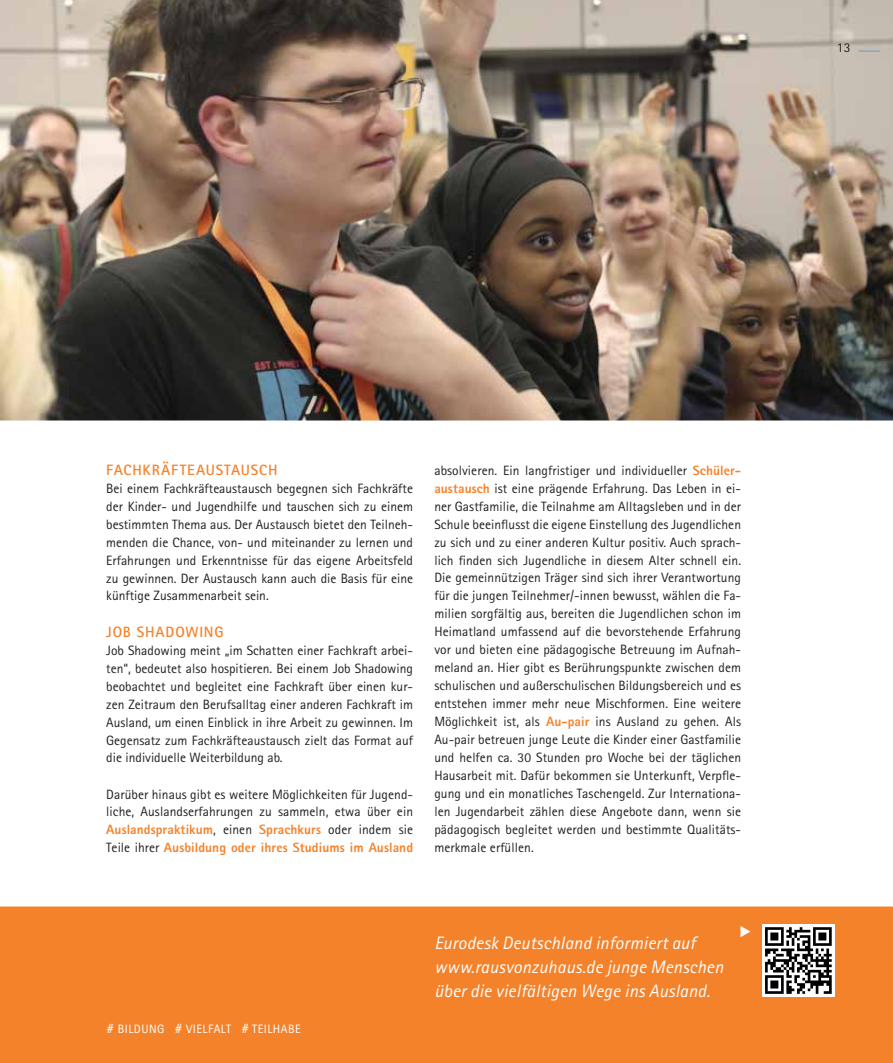
<style>
.page{position:relative;width:893px;height:1063px;background:#fff}
.page>*{position:absolute;margin:0;border:0;box-sizing:border-box;transform-origin:0 0}
.t1{font:italic 18px/24px "Rotis Sans Serif Pro";letter-spacing:.01em;color:#fff}
.t2{font:700 15px "Rotis Sans Serif Pro";letter-spacing:.055em;color:#f4822b}
.t3{font:13.5px/18px "Rotis Sans Serif Pro";color:#231f20;text-align:justify}
.t4{font:13.5px "Rotis Sans Serif Pro";color:#231f20}
.t5{font:12.15px "Rotis Sans Serif Pro";letter-spacing:.04em;color:#fff}
.s1{font-weight:800;color:#f4822b}
.s2{font-size:14.55px}
</style>
<div class="page">
<img style="left:0;top:0;width:893px;height:421px">
<div style="left:0;top:583px;width:893px;height:480px;background:#f4822b"></div>
<div style="left:0;top:583px;width:893px;height:324px;background:#fff"></div>
<hr style="left:859px;top:50px;width:21px;height:2px;background:#8aa7c0">
<div style="left:762px;top:925px;width:72px;height:72px;background:#fff"></div>
<svg style="left:765px;top:927px;width:67px;height:67px"></svg>
<p class="t4" style="left:837px;top:39px;width:15px">13</p>
<p class="t2" style="left:106px;top:460px;width:173px">FACHKRÄFTEAUSTAUSCH</p>
<p class="t3" style="left:106px;top:479px;width:308px">Bei einem Fachkräfteaustausch begegnen sich Fachkräfte der Kinder- und Jugendhilfe und tauschen sich zu einem bestimmten Thema aus. Der Austausch bietet den Teilneh&shy;menden die Chance, von- und miteinander zu lernen und Erfahrungen und Erkenntnisse für das eigene Arbeitsfeld zu gewinnen. Der Austausch kann auch die Basis für eine künftige Zusammenarbeit sein.</p>
<p class="t2" style="left:106px;top:622px;width:119px">JOB SHADOWING</p>
<p class="t3" style="left:106px;top:641px;width:308px">Job Shadowing meint „im Schatten einer Fachkraft arbei&shy;ten“, bedeutet also hospitieren. Bei einem Job Shadowing beobachtet und begleitet eine Fachkraft über einen kur&shy;zen Zeitraum den Berufsalltag einer anderen Fachkraft im Ausland, um einen Einblick in ihre Arbeit zu gewinnen. Im Gegensatz zum Fachkräfteaustausch zielt das Format auf die individuelle Weiterbildung ab.</p>
<p class="t3" style="left:106px;top:785px;width:308px">Darüber hinaus gibt es weitere Möglichkeiten für Jugend&shy;liche, Auslandserfahrungen zu sammeln, etwa über ein <span class="s1">Auslandspraktikum</span>, einen <span class="s1">Sprachkurs</span> oder indem sie Teile ihrer <span class="s1">Ausbildung oder ihres Studiums im Ausland</span></p>
<p class="t3" style="left:434px;top:461px;width:308px">absolvieren. Ein langfristiger und individueller <span class="s1">Schüler&shy;austausch</span> ist eine prägende Erfahrung. Das Leben in ei&shy;ner Gastfamilie, die Teilnahme am Alltagsleben und in der Schule beeinflusst die eigene Einstellung des Jugendlichen zu sich und zu einer anderen Kultur positiv. Auch sprach&shy;lich finden sich Jugendliche in diesem Alter schnell ein.<br>Die gemeinnützigen Träger sind sich ihrer Verantwortung für die jungen Teilnehmer/-innen bewusst, wählen die Fa&shy;milien sorgfältig aus, bereiten die Jugendlichen schon im Heimatland umfassend auf die bevorstehende Erfahrung vor und bieten eine pädagogische Betreuung im Aufnah&shy;meland an. Hier gibt es Berührungspunkte zwischen dem schulischen und außerschulischen Bildungsbereich und es entstehen immer mehr neue Mischformen. Eine weitere Möglichkeit ist, als <span class="s1">Au-pair</span> ins Ausland zu gehen. Als Au-pair betreuen junge Leute die Kinder einer Gastfamilie und helfen ca. 30 Stunden pro Woche bei der täglichen Hausarbeit mit. Dafür bekommen sie Unterkunft, Verpfle&shy;gung und ein monatliches Taschengeld. Zur Internationa&shy;len Jugendarbeit zählen diese Angebote dann, wenn sie pädagogisch begleitet werden und bestimmte Qualitäts&shy;merkmale erfüllen.</p>
<p class="t5" style="left:106px;top:1021px;width:196px"><span class="s2">#</span> BILDUNG <span class="s2">#</span> VIELFALT <span class="s2">#</span> TEILHABE</p>
<h1 class="t1" style="left:434px;top:931px;width:291px">Eurodesk Deutschland informiert auf www.rausvonzuhaus.de junge Menschen über die vielfältigen Wege ins Ausland.</h1>
</div>
